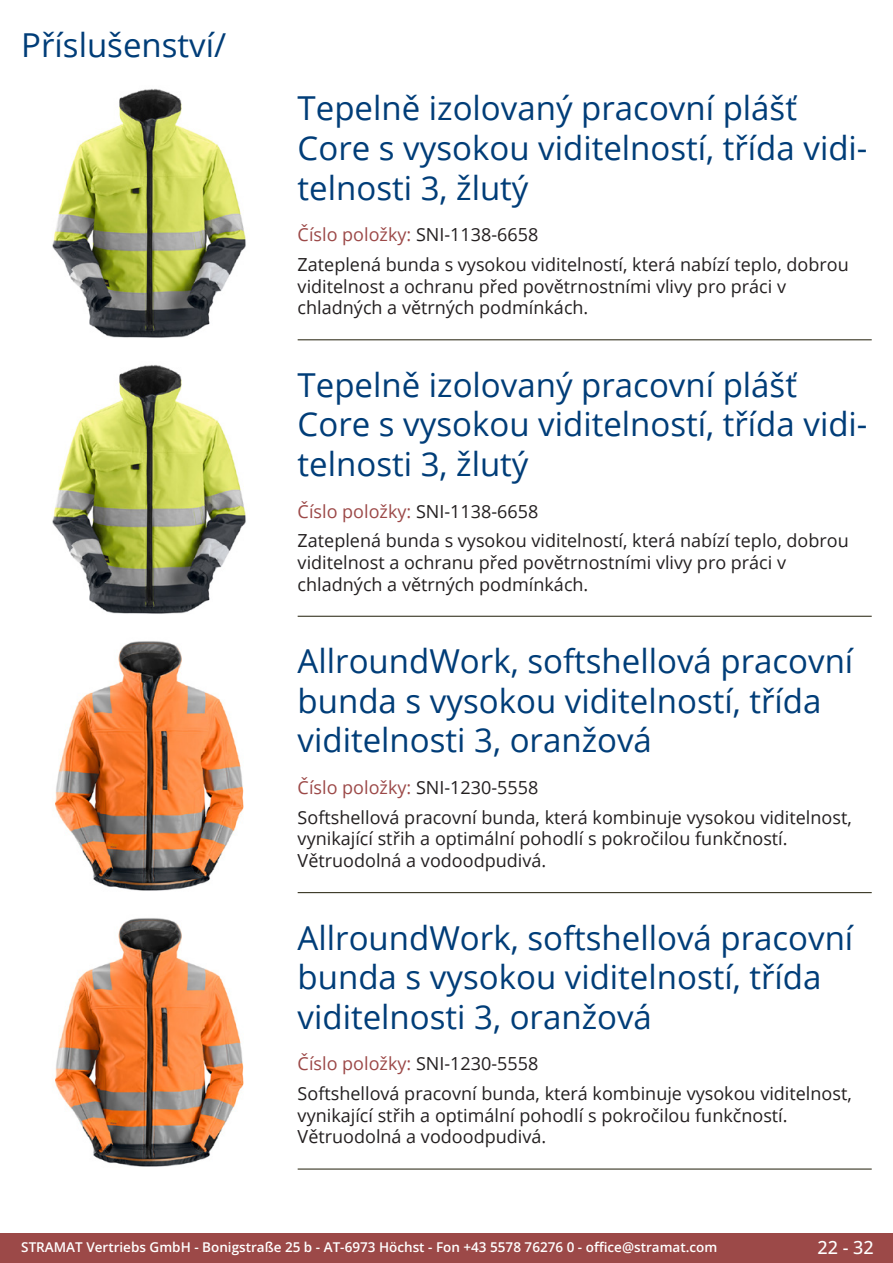
<style>
.page{position:relative;width:893px;height:1263px;background:#fff}
.page>*{position:absolute;margin:0;border:0;box-sizing:border-box;transform-origin:0 0}
.Produkttitel{font:33px/39.6px "Open Sans";color:#003d78}
.RastTitel{font:33px "Open Sans";color:#003d78}
.Beschreibung_Text{font:18px/21.6px "Open Sans";color:#231f20}
.TechDaten_Überschrif{font:18px "Open Sans";color:#9c4948}
.t1{font:500 18px "Open Sans";color:#fff}
.t2{font:600 13.5px "Open Sans";color:#fff}
.s1{color:#231f20}
</style>
<div class="page">
<div style="left:0;top:1233px;width:893px;height:30px;background:#9c4948"></div>
<hr style="left:298px;top:340px;width:574px;height:1px;background:#201d08">
<hr style="left:298px;top:616px;width:574px;height:1px;background:#201d08">
<hr style="left:298px;top:892px;width:574px;height:1px;background:#201d08">
<hr style="left:298px;top:1169px;width:574px;height:1px;background:#201d08">
<img style="left:52px;top:89px;width:194px;height:249px">
<img style="left:52px;top:365px;width:194px;height:249px">
<img style="left:55px;top:641px;width:189px;height:250px">
<img style="left:54px;top:918px;width:190px;height:249px">
<p class="RastTitel" style="left:21px;top:22px;width:206px">Příslušenství/</p>
<p class="Produkttitel" style="left:298px;top:88px;width:569px">Tepelně izolovaný pracovní plášť<br>Core s vysokou viditelností, třída vidi&shy;telnosti 3, žlutý</p>
<p class="TechDaten_Überschrif" style="left:298px;top:222px;width:242px">Číslo položky: <span class="s1">SNI-1138-6658</span></p>
<p class="Beschreibung_Text" style="left:298px;top:253px;width:553px">Zateplená bunda s vysokou viditelností, která nabízí teplo, dobrou viditelnost a ochranu před povětrnostními vlivy pro práci v chladných a větrných podmínkách.</p>
<p class="Produkttitel" style="left:298px;top:364px;width:569px">Tepelně izolovaný pracovní plášť<br>Core s vysokou viditelností, třída vidi&shy;telnosti 3, žlutý</p>
<p class="TechDaten_Überschrif" style="left:298px;top:499px;width:242px">Číslo položky: <span class="s1">SNI-1138-6658</span></p>
<p class="Beschreibung_Text" style="left:298px;top:530px;width:553px">Zateplená bunda s vysokou viditelností, která nabízí teplo, dobrou viditelnost a ochranu před povětrnostními vlivy pro práci v chladných a větrných podmínkách.</p>
<p class="Produkttitel" style="left:298px;top:640px;width:557px">AllroundWork, softshellová pracovní bunda s vysokou viditelností, třída viditelnosti 3, oranžová</p>
<p class="TechDaten_Überschrif" style="left:298px;top:775px;width:242px">Číslo položky: <span class="s1">SNI-1230-5558</span></p>
<p class="Beschreibung_Text" style="left:298px;top:806px;width:556px">Softshellová pracovní bunda, která kombinuje vysokou viditelnost, vynikající střih a optimální pohodlí s pokročilou funkčností.<br>Větruodolná a vodoodpudivá.</p>
<p class="Produkttitel" style="left:298px;top:917px;width:557px">AllroundWork, softshellová pracovní bunda s vysokou viditelností, třída viditelnosti 3, oranžová</p>
<p class="TechDaten_Überschrif" style="left:298px;top:1051px;width:242px">Číslo položky: <span class="s1">SNI-1230-5558</span></p>
<p class="Beschreibung_Text" style="left:298px;top:1082px;width:556px">Softshellová pracovní bunda, která kombinuje vysokou viditelnost, vynikající střih a optimální pohodlí s pokročilou funkčností.<br>Větruodolná a vodoodpudivá.</p>
<p class="t2" style="left:21px;top:1238px;width:698px">STRAMAT Vertriebs GmbH - Bonigstraße 25 b - AT-6973 Höchst - Fon +43 5578 76276 0 - office@stramat.com</p>
<p class="t1" style="left:817px;top:1234px;width:58px">22 - 32</p>
</div>
